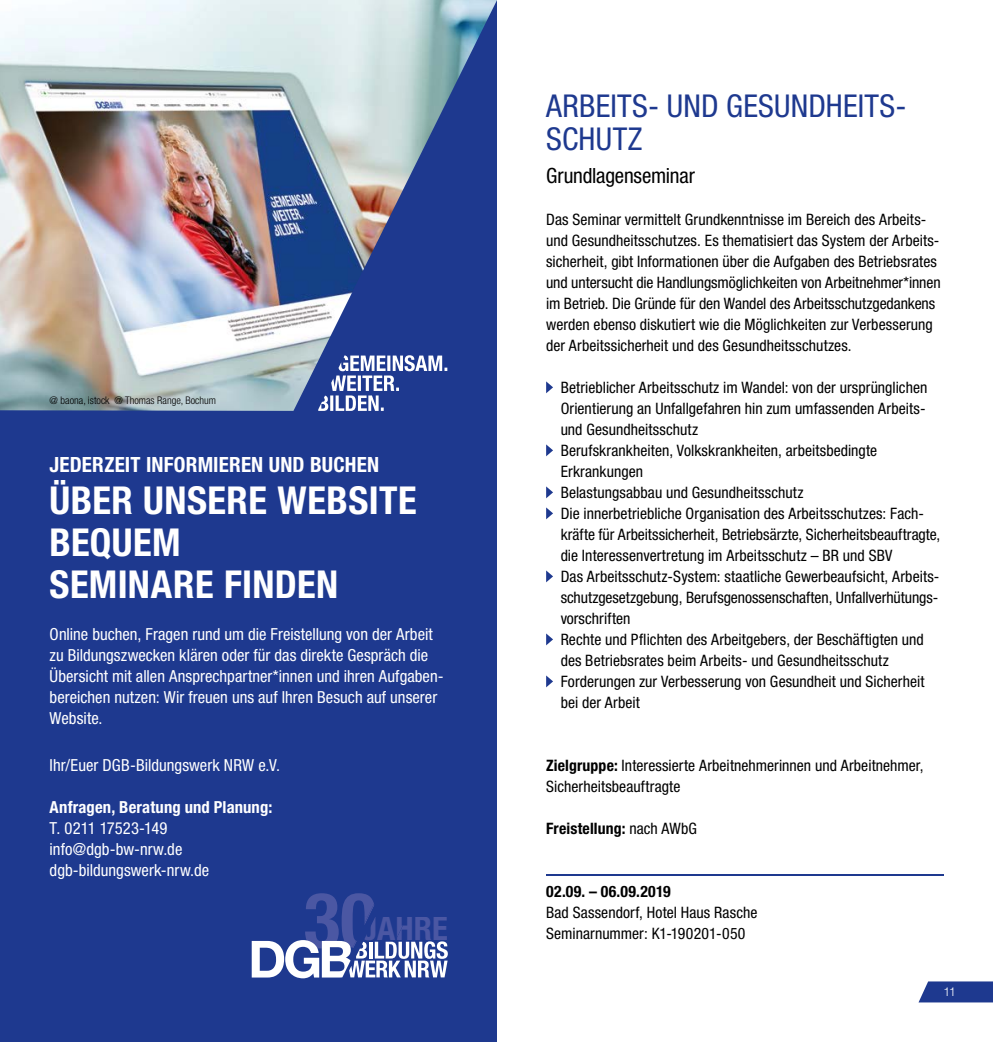
<style>
.page{position:relative;width:993px;height:1042px;background:#fff}
.page>*{position:absolute;margin:0;border:0;box-sizing:border-box;transform-origin:0 0}
.t1{font:700 condensed 38.5px/42px "Helvetica Neue LT Std";letter-spacing:.01em;color:#fff}
.t2{font:700 condensed 32.73px "Helvetica Neue LT Std";color:#4b57a3}
.t3{font:condensed 31.5px/33.2px "Helvetica Neue LT Std";letter-spacing:.01em;color:#1e398f}
.t4{font:700 condensed 21px "Helvetica Neue LT Std";letter-spacing:.01em;color:#fff}
.t5{font:condensed 21px "Helvetica Neue LT Std";letter-spacing:-.01em;color:#000}
.t6{font:condensed 16.62px/21px "Helvetica Neue LT Std";color:#fff}
.t7{font:700 condensed 16.62px "Helvetica Neue LT Std";letter-spacing:.01em;color:#fff}
.t8{font:condensed 15.75px/21px "Helvetica Neue LT Std";color:#000}
.t9{font:700 condensed 15.75px "Helvetica Neue LT Std";letter-spacing:.01em;color:#000}
.t10{font:300 12.25px "Helvetica Neue LT Std";color:#fff}
.t11{font:300 condensed 10.5px "Helvetica Neue LT Std";color:#000}
.s1{font-weight:700}
.s2{font-weight:400}
</style>
<div class="page">
<hr style="left:546px;top:874px;width:397px;height:1px;background:#1e398f">
<svg style="left:546px;top:381px;width:7px;height:12px"></svg>
<svg style="left:546px;top:444px;width:7px;height:12px"></svg>
<svg style="left:546px;top:486px;width:7px;height:12px"></svg>
<svg style="left:546px;top:507px;width:7px;height:12px"></svg>
<svg style="left:546px;top:570px;width:7px;height:12px"></svg>
<svg style="left:546px;top:633px;width:7px;height:12px"></svg>
<svg style="left:546px;top:675px;width:7px;height:12px"></svg>
<svg style="left:918px;top:981px;width:74px;height:21px"></svg>
<div style="left:0;top:0;width:496px;height:1042px;background:#1e398f"></div>
<img style="left:0;top:0;width:497px;height:411px">
<svg style="left:318px;top:355px;width:129px;height:56px"></svg>
<svg style="left:251px;top:893px;width:196px;height:85px"></svg>
<p class="t11" style="left:50px;top:394px;width:168px">@ baona, istock @ Thomas Range, Bochum</p>
<h3 class="t4" style="left:50px;top:452px;width:331px">JEDERZEIT INFORMIEREN UND BUCHEN</h3>
<h1 class="t1" style="left:50px;top:479px;width:368px">ÜBER UNSERE WEBSITE<br>BEQUEM<br>SEMINARE FINDEN</h1>
<p class="t6" style="left:50px;top:623px;width:395px">Online buchen, Fragen rund um die Freistellung von der Arbeit zu Bildungszwecken klären oder für das direkte Gespräch die Übersicht mit allen Ansprechpartner*innen und ihren Aufgaben&shy;bereichen nutzen: Wir freuen uns auf Ihren Besuch auf unserer Website.</p>
<p class="t6" style="left:50px;top:755px;width:232px">Ihr/Euer DGB-Bildungswerk NRW e.V.</p>
<p class="t7" style="left:50px;top:797px;width:224px">Anfragen, Beratung und Planung:</p>
<p class="t6" style="left:50px;top:818px;width:161px">T. 0211 17523-149 info@dgb-bw-nrw.de dgb-bildungswerk-nrw.de</p>
<h2 class="t2" style="left:362px;top:909px;width:87px">JAHRE</h2>
<h3 class="t3" style="left:546px;top:89px;width:362px">ARBEITS- UND GESUNDHEITS-<br>SCHUTZ</h3>
<h3 class="t5" style="left:546px;top:164px;width:150px">Grundlagenseminar</h3>
<p class="t8" style="left:546px;top:209px;width:396px">Das Seminar vermittelt Grundkenntnisse im Bereich des Arbeits&shy;und Gesundheitsschutzes. Es thematisiert das System der Arbeits&shy;sicherheit, gibt Informationen über die Aufgaben des Betriebsrates und untersucht die Handlungsmöglichkeiten von Arbeitnehmer*innen im Betrieb. Die Gründe für den Wandel des Arbeitsschutzgedankens werden ebenso diskutiert wie die Möglichkeiten zur Verbesserung der Arbeitssicherheit und des Gesundheitsschutzes.</p>
<p class="t8" style="left:560px;top:377px;width:381px">Betrieblicher Arbeitsschutz im Wandel: von der ursprünglichen Orientierung an Unfallgefahren hin zum umfassenden Arbeits&shy;und Gesundheitsschutz<br>Berufskrankheiten, Volkskrankheiten, arbeitsbedingte Erkrankungen<br>Belastungsabbau und Gesundheitsschutz<br>Die innerbetriebliche Organisation des Arbeitsschutzes: Fach&shy;kräfte für Arbeitssicherheit, Betriebsärzte, Sicherheitsbeauftragte, die Interessenvertretung im Arbeitsschutz – BR und SBV<br>Das Arbeitsschutz-System: staatliche Gewerbeaufsicht, Arbeits&shy;schutzgesetzgebung, Berufsgenossenschaften, Unfallverhütungs&shy;vorschriften<br>Rechte und Pflichten des Arbeitgebers, der Beschäftigten und des Betriebsrates beim Arbeits- und Gesundheitsschutz Forderungen zur Verbesserung von Gesundheit und Sicherheit bei der Arbeit</p>
<p class="t8" style="left:546px;top:755px;width:379px"><span class="s1">Zielgruppe:</span> Interessierte Arbeitnehmerinnen und Arbeitnehmer,<br>Sicherheitsbeauftragte</p>
<p class="t9" style="left:546px;top:819px;width:152px">Freistellung: <span class="s2">nach AWbG</span></p>
<p class="t9" style="left:546px;top:882px;width:126px">02.09. – 06.09.2019</p>
<p class="t8" style="left:546px;top:902px;width:213px">Bad Sassendorf, Hotel Haus Rasche<br>Seminarnummer: K1-190201-050</p>
<p class="t10" style="left:943px;top:984px;width:14px">11</p>
</div>
